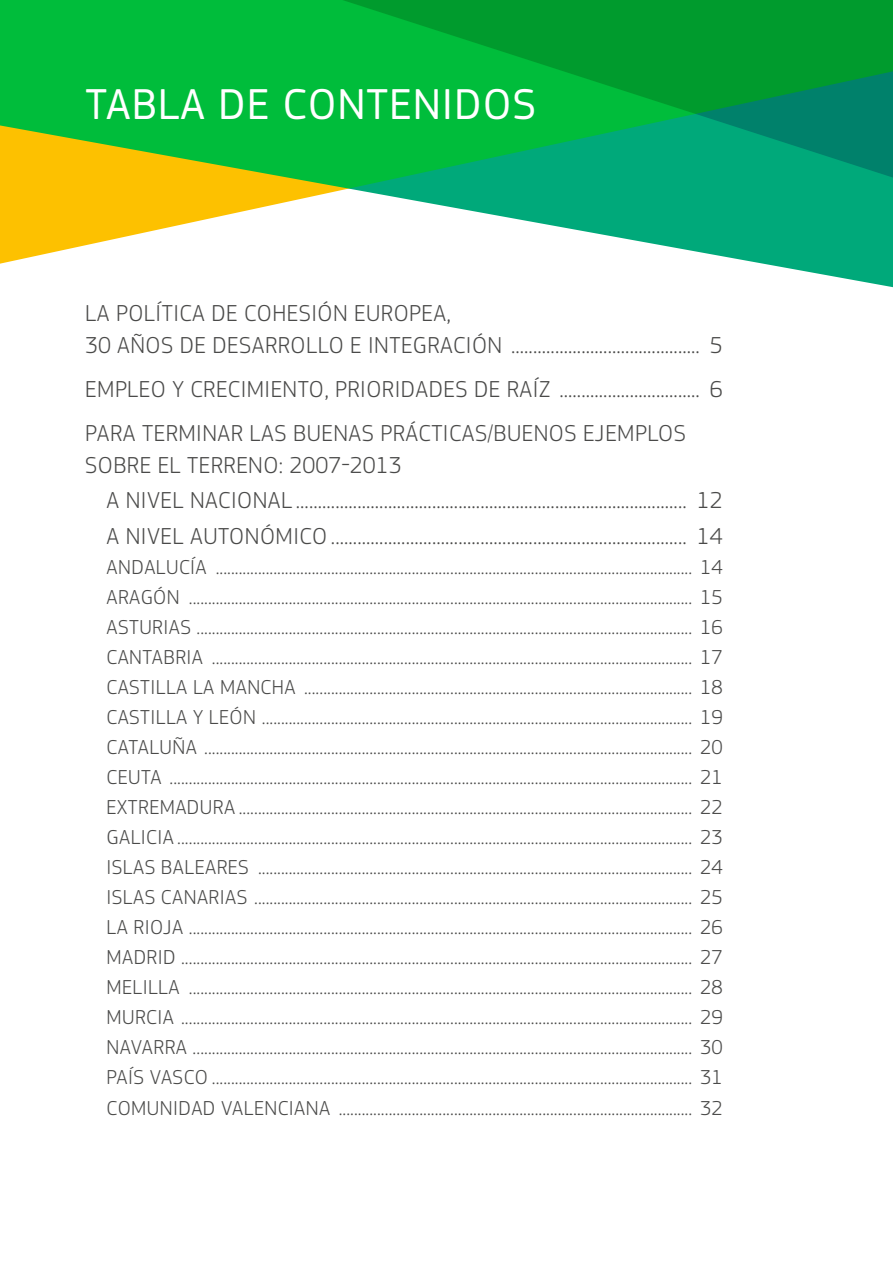
<style>
.page{position:relative;width:893px;height:1263px;background:#fff}
.page>*{position:absolute;margin:0;border:0;box-sizing:border-box;transform-origin:0 0}
.t1{font:45px "EC Square Sans Pro";letter-spacing:.02em;color:#fff}
.t2{font:300 24px/35.7px "EC Square Sans Pro";letter-spacing:.02em;color:#4a4a49}
.t3{font:300 21px/30px "EC Square Sans Pro";letter-spacing:.02em;color:#4a4a49;text-align:justify}
</style>
<div class="page">
<svg style="left:765px;top:264px;width:128px;height:23px"></svg>
<svg style="left:0;top:0;width:893px;height:264px;background:#39b959"></svg>
<h1 class="t1" style="left:85px;top:78px;width:452px">TABLA DE CONTENIDOS</h1>
<p class="t2" style="left:85px;top:297px;width:639px;line-height:31.5px">LA POLÍTICA DE COHESIÓN EUROPEA,<br>30 AÑOS DE DESARROLLO E INTEGRACIÓN ........................................... 5</p>
<p class="t2" style="left:85px;top:367px;width:639px;line-height:44.2px">EMPLEO Y CRECIMIENTO, PRIORIDADES DE RAÍZ ................................ 6<br>PARA TERMINAR LAS BUENAS PRÁCTICAS/BUENOS EJEMPLOS</p>
<p class="t2" style="left:107px;top:447px;width:618px;text-indent:-21px">SOBRE EL TERRENO: 2007-2013<br>A NIVEL NACIONAL ......................................................................................... 12<br>A NIVEL AUTONÓMICO ................................................................................. 14</p>
<p class="t3" style="left:107px;top:552px;width:618px">ANDALUCÍA ............................................................................................................................ 14<br>ARAGÓN ................................................................................................................................... 15<br>ASTURIAS ................................................................................................................................. 16<br>CANTABRIA ............................................................................................................................. 17<br>CASTILLA LA MANCHA ..................................................................................................... 18<br>CASTILLA Y LEÓN ................................................................................................................ 19<br>CATALUÑA ............................................................................................................................... 20<br>CEUTA ........................................................................................................................................ 21<br>EXTREMADURA ...................................................................................................................... 22<br>GALICIA ...................................................................................................................................... 23<br>ISLAS BALEARES ................................................................................................................. 24<br>ISLAS CANARIAS .................................................................................................................. 25<br>LA RIOJA ................................................................................................................................... 26<br>MADRID ..................................................................................................................................... 27<br>MELILLA ................................................................................................................................... 28<br>MURCIA ..................................................................................................................................... 29<br>NAVARRA .................................................................................................................................. 30<br>PAÍS VASCO ............................................................................................................................. 31<br>COMUNIDAD VALENCIANA ............................................................................................ 32</p>
</div>
